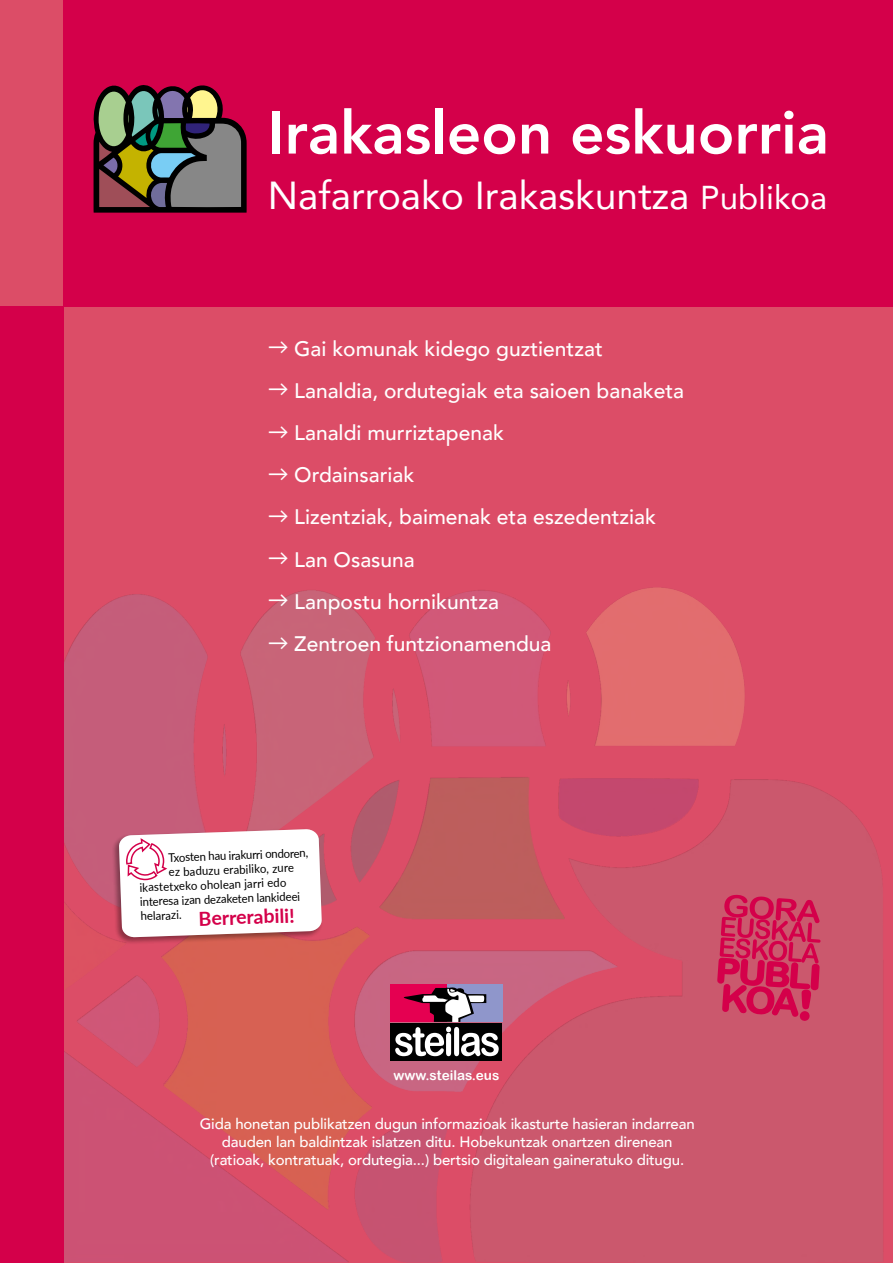
<style>
.page{position:relative;width:893px;height:1263px;background:#dc4d67}
.page>*{position:absolute;margin:0;border:0;box-sizing:border-box;transform-origin:0 0}
.t1{font:800 60px "Avenir";color:#fff}
.t2{font:39px "Avenir";color:#fff}
.t3{font:500 21px "Avenir";color:#fff}
.t4{font:700 19.5px "Lato";color:#d4004a}
.t5{font:500 15px/18px "Avenir";letter-spacing:-.01em;color:#fff;text-align:center}
.t6{font:13.5px "Arial Rounded MT Bold";color:#fff}
.t7{font:12px "Lato";color:#000;scale:.95 1}
.s1{font-size:33px}
.s2{font-family:"Lato";font-weight:400}
</style>
<div class="page">
<img style="left:64px;top:587px;width:820px;height:676px">
<div style="left:64px;top:0;width:829px;height:306px;background:#d4004a"></div>
<svg style="left:93px;top:85px;width:154px;height:128px;background:#665950"></svg>
<div style="left:0;top:306px;width:64px;height:957px;background:#d4004a"></div>
<svg style="left:717px;top:895px;width:103px;height:126px;background:#ce2f5c"></svg>
<div style="left:111px;top:827px;width:212px;height:117px;background:#000;opacity:.3"></div>
<svg style="left:119px;top:829px;width:203px;height:119px;background:#f4dfe1"></svg>
<div style="left:391px;top:984px;width:111px;height:38px;background:#e50051"></div>
<div style="left:447px;top:984px;width:55px;height:38px;background:#8f96cb"></div>
<div style="left:391px;top:1023px;width:111px;height:37px;background:#000"></div>
<svg style="left:395px;top:987px;width:104px;height:69px"></svg>
<h1 class="t1" style="left:268px;top:86px;width:562px">Irakasleon eskuorria</h1>
<h2 class="t2" style="left:268px;top:164px;width:561px">Nafarroako Irakaskuntza <span class="s1">Publikoa</span></h2>
<h3 class="t3" style="left:268px;top:330px;width:336px"><span class="s2">→</span> Gai komunak kidego guztientzat</h3>
<h3 class="t3" style="left:268px;top:372px;width:418px"><span class="s2">→</span> Lanaldia, ordutegiak eta saioen banaketa</h3>
<h3 class="t3" style="left:268px;top:415px;width:238px"><span class="s2">→</span> Lanaldi murriztapenak</h3>
<h3 class="t3" style="left:268px;top:457px;width:148px"><span class="s2">→</span> Ordainsariak</h3>
<h3 class="t3" style="left:268px;top:499px;width:390px"><span class="s2">→</span> Lizentziak, baimenak eta eszedentziak</h3>
<h3 class="t3" style="left:268px;top:541px;width:148px"><span class="s2">→</span> Lan Osasuna</h3>
<h3 class="t3" style="left:268px;top:583px;width:233px"><span class="s2">→</span> Lanpostu hornikuntza</h3>
<h3 class="t3" style="left:268px;top:625px;width:285px"><span class="s2">→</span> Zentroen funtzionamendua</h3>
<p class="t7" style="left:168px;top:849px;width:149px;rotate:-2deg">Txosten hau irakurri ondoren,</p>
<p class="t7" style="left:169px;top:863px;width:133px;rotate:-2deg">ez baduzu erabiliko, zure</p>
<p class="t7" style="left:139px;top:879px;width:156px;rotate:-2deg">ikastetxeko oholean jarri edo</p>
<p class="t7" style="left:140px;top:893px;width:170px;rotate:-2deg">interesa izan dezaketen lankideei</p>
<h3 class="t4" style="left:140px;top:906px;width:156px;rotate:-2deg"><sup>helarazi.</sup> Berrerabili!</h3>
<p class="t6" style="left:394px;top:1067px;width:107px">www.steilas.eus</p>
<p class="t5" style="left:200px;top:1114px;width:497px">Gida honetan publikatzen dugun informazioak ikasturte hasieran indarrean dauden lan baldintzak islatzen ditu. Hobekuntzak onartzen direnean (ratioak, kontratuak, ordutegia...) bertsio digitalean gaineratuko ditugu.</p>
</div>
